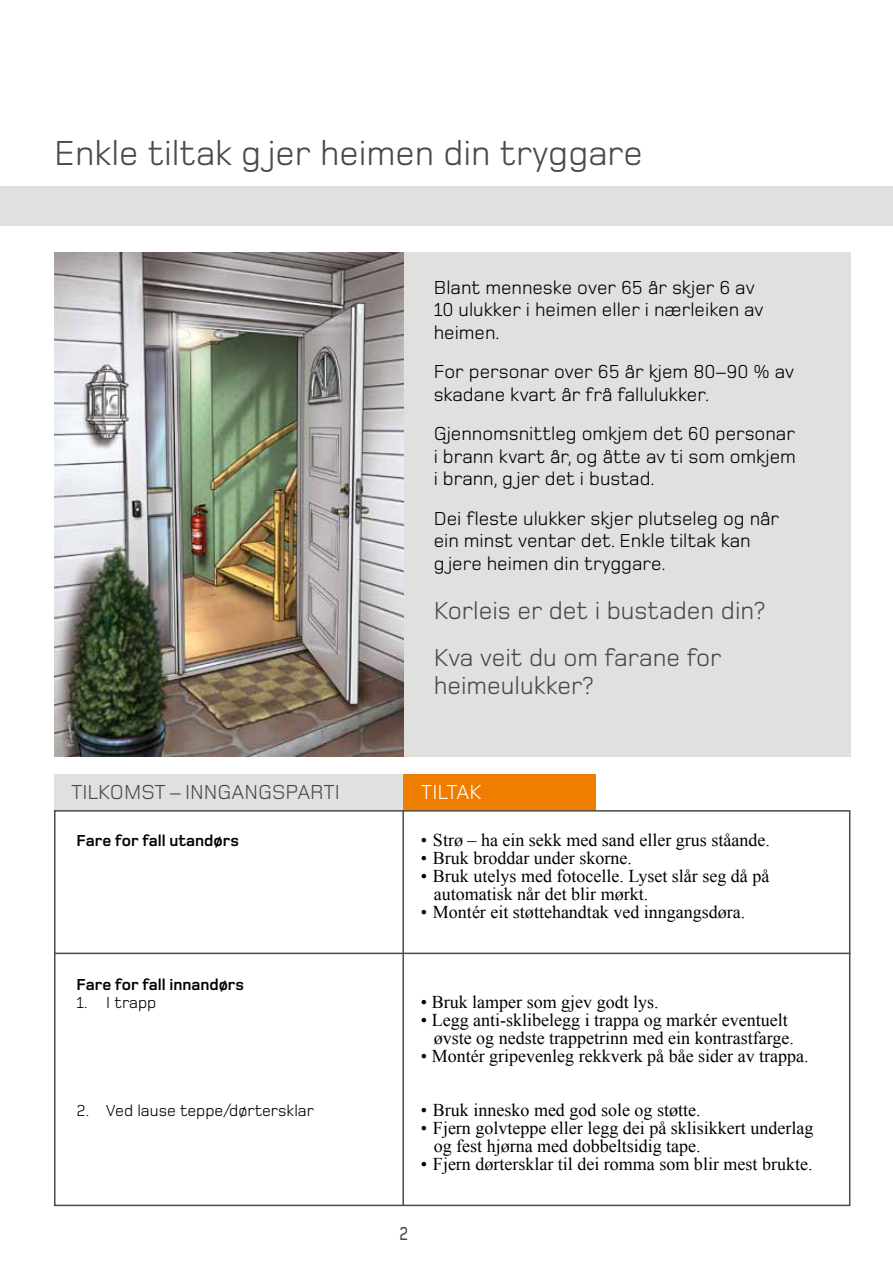
<style>
.page{position:relative;width:893px;height:1263px;background:#fff}
.page>*{position:absolute;margin:0;border:0;box-sizing:border-box;transform-origin:0 0}
.t1{font:36px "Foundry Monoline";color:#4a4a49}
.t2{font:25.5px/47px "Foundry Monoline";color:#4a4a49}
.t3{font:21px "Foundry Monoline";color:#4a4a49}
.t4{font:21px "Foundry Monoline";color:#fff}
.t5{font:19.5px/22.5px "Foundry Monoline";color:#000}
.t6{font:500 19.5px "Foundry Monoline";color:#4a4a49;scale:.8 1}
.t7{font:18px/18px "Times New Roman";color:#000}
.t8{font:700 16.5px "Foundry Monoline";color:#000}
.t9{font:16.5px "Foundry Monoline";color:#000}
</style>
<div class="page">
<div style="left:0;top:186px;width:893px;height:39px;background:#e0e0df"></div>
<div style="left:402px;top:774px;width:194px;height:136px;background:#ef7d00"></div>
<div style="left:54px;top:774px;width:348px;height:136px;background:#e0e0df"></div>
<div style="left:54px;top:810px;width:796px;height:396px;background:#fff;border:2px solid #4a4a49"></div>
<hr style="left:402px;top:811px;width:2px;height:394px;background:#4a4a49">
<div style="left:349px;top:252px;width:501px;height:504px;background:#e0e0df"></div>
<img style="left:54px;top:252px;width:350px;height:504px">
<hr style="left:55px;top:953px;width:795px;height:1px;background:#4a4a49">
<h1 class="t1" style="left:54px;top:134px;width:590px">Enkle tiltak g jer heimen din tryggare</h1>
<p class="t3" style="left:71px;top:781px;width:270px">Tilkomst – inngangsparti</p>
<p class="t8" style="left:77px;top:832px;width:164px">Fare for fall utandørs</p>
<p class="t8" style="left:77px;top:976px;width:169px">Fare for fall innandørs</p>
<p class="t9" style="left:77px;top:994px;width:81px">1. I trapp</p>
<p class="t9" style="left:77px;top:1102px;width:239px">2. Ved lause teppe/dørtersklar</p>
<p class="t5" style="left:434px;top:276px;width:331px">Blant menneske over 65 år skjer 6 av<br>10 ulukker i heimen eller i nærleiken av heimen.</p>
<p class="t5" style="left:434px;top:361px;width:362px">For personar over 65 år kjem 80–90 % av skadane kvart år frå fallulukker.</p>
<p class="t5" style="left:434px;top:423px;width:364px;text-align:justify">Gjennomsnittleg omkjem det 60 personar i brann kvart år, og åtte av ti som omkjem i brann, g jer det i bustad.</p>
<p class="t5" style="left:434px;top:507px;width:347px">Dei fleste ulukker skjer plutseleg og når ein minst ventar det. Enkle tiltak kan<br>g jere heimen din tryggare.</p>
<h2 class="t2" style="left:434px;top:587px;width:333px">Korleis er det i bustaden din?<br>Kva veit du om farane for</h2>
<h2 class="t2" style="left:434px;top:662px;width:161px">heimeulukker?</h2>
<p class="t4" style="left:421px;top:781px;width:62px">Tiltak</p>
<p class="t7" style="left:421px;top:831px;width:350px">• Strø – ha ein sekk med sand eller grus ståande.</p>
<p class="t7" style="left:421px;top:849px;width:212px">• Bruk broddar under skorne.</p>
<p class="t7" style="left:434px;top:867px;width:337px;text-indent:-13px">• Bruk utelys med fotocelle. Lyset slår seg då på automatisk når det blir mørkt.</p>
<p class="t7" style="left:421px;top:903px;width:326px">• Montér eit støttehandtak ved inngangsdøra.</p>
<p class="t7" style="left:421px;top:993px;width:239px">• Bruk lamper som gjev godt lys.</p>
<p class="t7" style="left:434px;top:1011px;width:362px;text-indent:-13px">• Legg anti-sklibelegg i trappa og markér eventuelt øvste og nedste trappetrinn med ein kontrastfarge.</p>
<p class="t7" style="left:421px;top:1047px;width:389px">• Montér gripevenleg rekkverk på båe sider av trappa.</p>
<p class="t7" style="left:421px;top:1101px;width:281px">• Bruk innesko med god sole og støtte.</p>
<p class="t7" style="left:434px;top:1119px;width:381px;text-indent:-13px">• Fjern golvteppe eller legg dei på sklisikkert underlag og fest hjørna med dobbeltsidig tape.</p>
<p class="t7" style="left:421px;top:1155px;width:393px">• Fjern dørtersklar til dei romma som blir mest brukte.</p>
<p class="t6" style="left:399px;top:1223px;width:12px">2</p>
</div>
